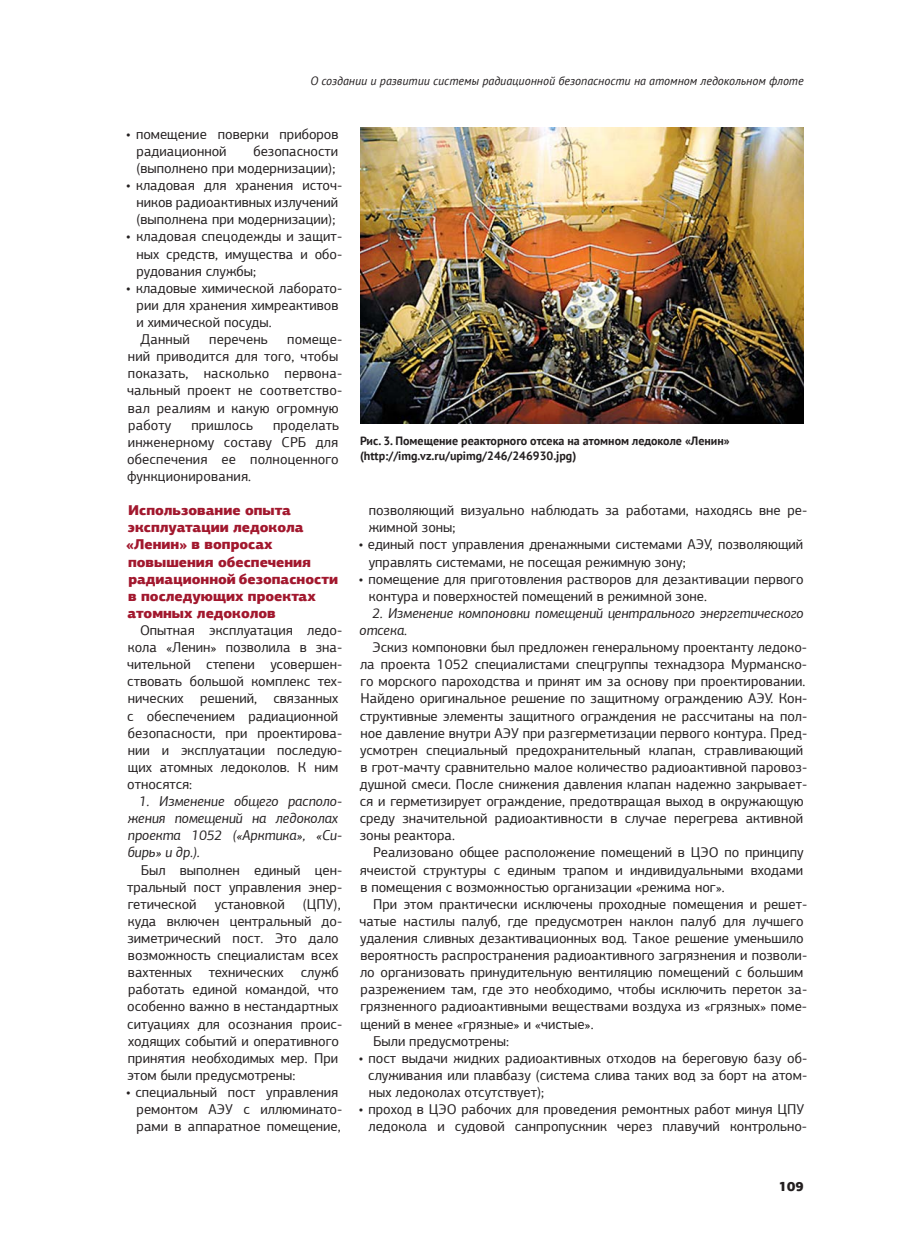
<style>
.page{position:relative;width:910px;height:1251px;background:#fff}
.page>*{position:absolute;margin:0;border:0;box-sizing:border-box;transform-origin:0 0}
.t1{font:14.25px/17.1px "PF Agora Sans Pro";color:#231f20}
.t2{font:italic 14.25px/17.1px "PF Agora Sans Pro";color:#231f20}
.t3{font:900 14.25px/17.1px "PF Agora Sans Pro";color:#a2182e}
.t4{font:900 13.5px "PF Agora Sans Pro";color:#231f20}
.t5{font:700 12px/14.4px "PT Sans";color:#231f20}
.t6{font:italic 12px "PT Sans";color:#231f20}
</style>
<div class="page">
<img style="left:360px;top:128px;width:444px;height:295px">
<p class="t6" style="left:310px;top:73px;width:495px">О создании и развитии системы радиационной безопасности на атомном ледокольном флоте</p>
<p class="t1" style="left:137px;top:127px;width:203px;text-indent:-10px">• помещение поверки приборов радиационной</p>
<p class="t1" style="left:136px;top:144px;width:203px;text-align:right">безопасности<br>(выполнено при модернизации);</p>
<p class="t1" style="left:126px;top:178px;width:218px;text-align:center">• кладовая для хранения источ&shy;ников радиоактивных излучений (выполнена при модернизации);</p>
<p class="t1" style="left:136px;top:229px;width:207px;text-align:justify;text-indent:-10px">• кладовая спецодежды и защит&shy;ных средств, имущества и обо&shy;рудования службы;</p>
<p class="t1" style="left:136px;top:280px;width:207px;text-indent:-10px">• кладовые химической лаборато&shy;рии для хранения химреактивов и химической посуды.<br>Данный</p>
<p class="t1" style="left:127px;top:332px;width:217px;text-indent:160px">помеще&shy;ний приводится для того, чтобы показать, насколько первона&shy;чальный проект не соответство&shy;вал реалиям и какую огромную работу</p>
<p class="t1" style="left:209px;top:332px;width:60px">перечень</p>
<p class="t1" style="left:127px;top:417px;width:214px;text-align:justify;text-indent:146px">проделать инженерному составу СРБ для обеспечения ее полноценного функционирования.</p>
<p class="t3" style="left:126px;top:503px;width:213px">Использование опыта эксплуатации ледокола «Ленин» в вопросах повышения обеспечения радиационной безопасности в последующих проектах атомных ледоколов</p>
<p class="t1" style="left:127px;top:622px;width:217px;text-indent:13px">Опытная эксплуатация ледо&shy;кола «Ленин» позволила в зна&shy;чительной степени усовершен&shy;ствовать большой комплекс тех&shy;нических решений, связанных с обеспечением радиационной безопасности, при проектирова&shy;нии и эксплуатации последую&shy;щих атомных ледоколов. К ним относятся:</p>
<p class="t2" style="left:128px;top:793px;width:216px;text-indent:11px">1. Изменение общего располо&shy;жения помещений на ледоколах проекта 1052 («Арктика», «Си&shy;бирь» и др.).</p>
<p class="t1" style="left:127px;top:862px;width:217px;text-align:justify;text-indent:14px">Был выполнен единый цен&shy;тральный пост управления энер&shy;гетической</p>
<p class="t1" style="left:191px;top:417px;width:63px">пришлось</p>
<p class="t1" style="left:127px;top:896px;width:217px;text-indent:176px">(ЦПУ), куда включен центральный до&shy;зиметрический пост. Это дало возможность специалистам всех вахтенных технических служб работать единой командой, что особенно важно в нестандартных ситуациях для осознания проис&shy;ходящих событий и оперативного принятия необходимых мер. При этом были предусмотрены:</p>
<p class="t1" style="left:137px;top:1084px;width:207px;text-indent:-10px">• специальный пост управления ремонтом АЭУ с иллюминато&shy;рами в аппаратное помещение,</p>
<p class="t1" style="left:215px;top:896px;width:71px">установкой</p>
<p class="t5" style="left:360px;top:433px;width:371px">Рис. 3. Помещение реакторного отсека на атомном ледоколе «Ленин» (http://img.vz.ru/upimg/246/246930.jpg)</p>
<p class="t1" style="left:369px;top:503px;width:440px">позволяющий визуально наблюдать за работами, находясь вне ре&shy;жимной зоны;</p>
<p class="t1" style="left:369px;top:537px;width:436px;text-indent:-10px">• единый пост управления дренажными системами АЭУ, позволяющий управлять системами, не посещая режимную зону;</p>
<p class="t1" style="left:369px;top:571px;width:436px;text-indent:-10px">• помещение для приготовления растворов для дезактивации первого контура и поверхностей помещений в режимной зоне.</p>
<p class="t2" style="left:360px;top:605px;width:445px;text-indent:13px">2. Изменение компоновки помещений центрального энергетического отсека.</p>
<p class="t1" style="left:360px;top:640px;width:449px;text-indent:13px">Эскиз компоновки был предложен генеральному проектанту ледоко&shy;ла проекта 1052 специалистами спецгруппы технадзора Мурманско&shy;го морского пароходства и принят им за основу при проектировании.<br>Найдено оригинальное решение по защитному ограждению АЭУ. Кон&shy;структивные элементы защитного ограждения не рассчитаны на пол&shy;ное давление внутри АЭУ при разгерметизации первого контура. Пред&shy;усмотрен специальный предохранительный клапан, стравливающий в грот-мачту сравнительно малое количество радиоактивной паровоз&shy;душной смеси. После снижения давления клапан надежно закрывает&shy;ся и герметизирует ограждение, предотвращая выход в окружающую среду значительной радиоактивности в случае перегрева активной зоны реактора.</p>
<p class="t1" style="left:360px;top:845px;width:445px;text-align:justify;text-indent:13px">Реализовано общее расположение помещений в ЦЭО по принципу ячеистой структуры с единым трапом и индивидуальными входами в помещения с возможностью организации «режима ног».</p>
<p class="t1" style="left:373px;top:896px;width:435px">При этом практически исключены проходные помещения и решет-</p>
<p class="t1" style="left:360px;top:913px;width:446px">чатые настилы палуб, где предусмотрен наклон палуб для лучшего</p>
<p class="t1" style="left:360px;top:930px;width:445px">удаления сливных дезактивационных вод. Такое решение уменьшило</p>
<p class="t1" style="left:360px;top:947px;width:448px">вероятность распространения радиоактивного загрязнения и позволи-</p>
<p class="t1" style="left:360px;top:964px;width:445px">ло организовать принудительную вентиляцию помещений с большим</p>
<p class="t1" style="left:361px;top:982px;width:448px">разрежением там, где это необходимо, чтобы исключить переток за-</p>
<p class="t1" style="left:360px;top:999px;width:448px">грязненного радиоактивными веществами воздуха из «грязных» поме-</p>
<p class="t1" style="left:360px;top:1016px;width:235px">щений в менее «грязные» и «чистые».</p>
<p class="t1" style="left:374px;top:1033px;width:137px">Были предусмотрены:</p>
<p class="t1" style="left:368px;top:1050px;width:441px;text-align:justify;text-indent:-9px">• пост выдачи жидких радиоактивных отходов на береговую базу об&shy;служивания или плавбазу (система слива таких вод за борт на атом&shy;ных ледоколах отсутствует);</p>
<p class="t1" style="left:359px;top:1101px;width:450px;text-align:right">• проход в ЦЭО рабочих для проведения ремонтных работ минуя ЦПУ ледокола и судовой санпропускник через плавучий контрольно-</p>
<p class="t4" style="left:779px;top:1180px;width:26px">109</p>
</div>
